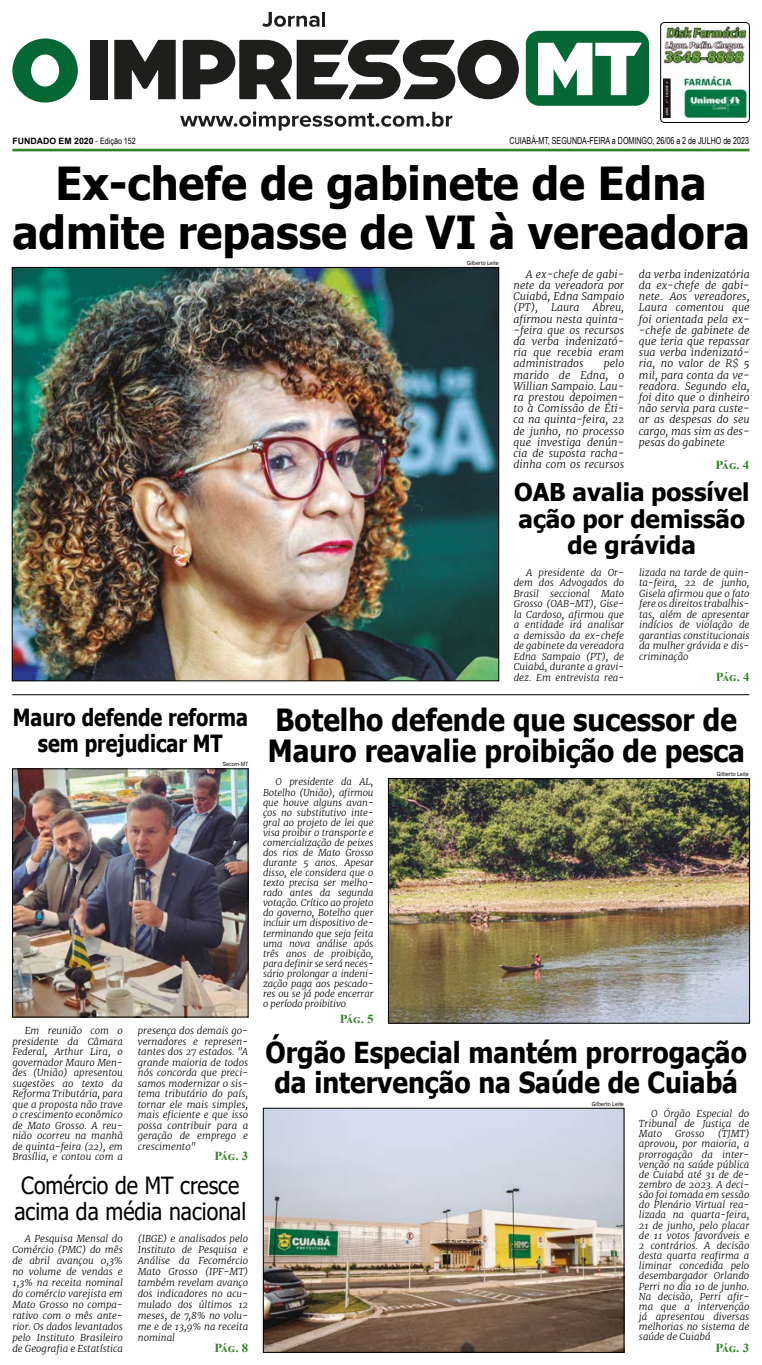
<style>
.page{position:relative;width:762px;height:1365px;background:#fff}
.page>*{position:absolute;margin:0;border:0;box-sizing:border-box;transform-origin:0 0}
.t1{font:700 45.5px/49.9px "Tahoma";color:#000;text-align:center;scale:.96 1}
.t2{font:700 30.62px/31.5px "Tahoma";color:#000;scale:.91 1}
.t3{font:700 28.88px/30.6px "Tahoma";color:#000;text-align:center;scale:.91 1}
.t4{font:700 24.5px/26.2px "Tahoma";color:#000;text-align:center}
.t5{font:23.62px/26.2px "Tahoma";color:#000;scale:.9 1}
.t6{font:700 23.62px/26.2px "Tahoma";color:#000;text-align:center;scale:.84 1}
.t7{font:700 12.25px "Times New Roman";letter-spacing:-.05em;color:#32822a;scale:1.05 1}
.t8{font:italic 300 10.5px/11.2px "Merriweather";letter-spacing:.005em;color:#000;text-align:justify}
.t9{font:italic 300 9.62px/10.5px "Merriweather";color:#000;text-align:justify}
.t10{font:9.62px "Arial Narrow";color:#000;scale:.9 1}
.t11{font:italic 300 9.45px/10.1px "Merriweather";letter-spacing:-.01em;color:#000;text-align:justify}
.t12{font:700 8.75px "Arial";color:#000}
.t13{font:6.12px "Franklin Gothic";letter-spacing:-.01em;color:#000;scale:.95 1}
.s1{font-family:"Arial Narrow";font-weight:400}
</style>
<div class="page">
<img style="left:663px;top:27px;width:83px;height:91px">
<div style="left:660px;top:22px;width:89px;height:101px;border:1px solid #000;border-radius:4px"></div>
<div style="left:525px;top:31px;width:124px;height:75px;background:#056734;border-radius:13px"></div>
<svg style="left:262px;top:12px;width:57px;height:15px"></svg>
<hr style="left:322px;top:12px;width:3px;height:15px;background:#1e1e1c">
<div style="left:90px;top:40px;width:17px;height:59px;background:#1e1e1c"></div>
<svg style="left:114px;top:40px;width:62px;height:59px"></svg>
<svg style="left:183px;top:40px;width:335px;height:59px"></svg>
<svg style="left:538px;top:43px;width:103px;height:52px"></svg>
<svg style="left:180px;top:111px;width:272px;height:19px"></svg>
<svg style="left:12px;top:38px;width:66px;height:64px"></svg>
<hr style="left:12px;top:149px;width:737px;height:2px;background:#32822a">
<hr style="left:12px;top:694px;width:737px;height:1px;background:#000">
<img style="left:14px;top:269px;width:483px;height:410px">
<img style="left:265px;top:1109px;width:357px;height:241px">
<div style="left:263px;top:1107px;width:361px;height:245px;border:1px solid #000"></div>
<img style="left:390px;top:780px;width:357px;height:241px">
<div style="left:388px;top:778px;width:361px;height:245px;border:1px solid #000"></div>
<img style="left:14px;top:770px;width:232px;height:245px">
<div style="left:12px;top:768px;width:236px;height:249px;border:1px solid #000"></div>
<p class="t12" style="left:12px;top:134px;width:125px">FUNDADO EM 2020 <span class="s1">- Edição 152</span></p>
<p class="t10" style="left:509px;top:133px;width:267px">CUIABÁ-MT, SEGUNDA-FEIRA a DOMINGO, 26/06 a 2 de JULHO de 2023</p>
<h1 class="t1" style="left:12px;top:160px;width:769px">Ex-chefe de gabinete de Edna admite repasse de VI à vereadora</h1>
<p class="t8" style="left:513px;top:268px;width:112px;text-indent:12px">A ex-chefe de gabi&shy;nete da vereadora por Cuiabá, Edna Sampaio (PT), Laura Abreu, afirmou nesta quinta--feira que os recursos da verba indenizató&shy;ria que recebia eram administrados</p>
<p class="t13" style="left:466px;top:259px;width:35px">Gilberto Leite</p>
<p class="t8" style="left:638px;top:268px;width:112px">da verba indenizatória da ex-chefe de gabi&shy;nete. Aos vereadores, Laura comentou que foi orientada pela ex--chefe de gabinete de que teria que repassar sua verba indenizató&shy;ria, no valor de R$ 5 mil, para conta da ve&shy;readora. Segundo ela, foi dito que o dinheiro não servia para custe&shy;ar as despesas do seu cargo, mas sim as des&shy;pesas do gabinete</p>
<p class="t8" style="left:513px;top:358px;width:112px;text-indent:90px">pelo marido de Edna, o Willian Sampaio. Lau&shy;ra prestou depoimen&shy;to à Comissão de Éti&shy;ca na quinta-feira, 22 de junho, no processo que investiga denún&shy;cia de suposta racha&shy;dinha com os recursos</p>
<p class="t7" style="left:715px;top:455px;width:34px">Pág. 4</p>
<h3 class="t6" style="left:13px;top:704px;width:281px">Mauro defende reforma sem prejudicar MT</h3>
<p class="t13" style="left:223px;top:760px;width:28px">Secom-MT</p>
<p class="t9" style="left:12px;top:1025px;width:112px;text-indent:12px">Em reunião com o presidente da Câmara Federal, Arthur Lira, o governador Mauro Men&shy;des (União) apresentou sugestões ao texto da Reforma Tributária, para que a proposta não trave o crescimento econômico de Mato Grosso. A reu&shy;nião ocorreu na manhã de quinta-feira (22), em Brasília, e contou com a</p>
<p class="t9" style="left:138px;top:1025px;width:112px">presença dos demais go&shy;vernadores e represen&shy;tantes dos 27 estados. "A grande maioria de todos nós concorda que preci&shy;samos modernizar o sis&shy;tema tributário do país, tornar ele mais simples, mais eficiente e que isso possa contribuir para a geração de emprego e crescimento"</p>
<p class="t7" style="left:214px;top:1147px;width:34px">Pág. 3</p>
<h3 class="t5" style="left:14px;top:1173px;width:259px">Comércio de MT cresce acima da média nacional</h3>
<p class="t9" style="left:138px;top:1233px;width:112px;line-height:10.9px">(IBGE) e analisados pelo Instituto de Pesquisa e Análise da Fecomércio Mato Grosso (IPF-MT) também revelam avanço dos indicadores no acu&shy;mulado dos últimos 12 meses, de 7,8% no volu&shy;me e de 13,9% na receita nominal</p>
<p class="t9" style="left:12px;top:1233px;width:112px;line-height:10.9px;text-indent:12px">A Pesquisa Mensal do Comércio (PMC) do mês de abril avançou 0,3% no volume de vendas e 1,3% na receita nominal do comércio varejista em Mato Grosso no compa&shy;rativo com o mês ante&shy;rior. Os dados levantados pelo Instituto Brasileiro de Geografia e Estatística</p>
<p class="t7" style="left:214px;top:1338px;width:34px">Pág. 8</p>
<h3 class="t4" style="left:514px;top:480px;width:237px">OAB avalia possível ação por demissão de grávida</h3>
<p class="t9" style="left:639px;top:567px;width:112px">lizada na tarde de quin&shy;ta-feira, 22 de junho, Gisela afirmou que o fato fere os direitos trabalhis&shy;tas, além de apresentar indícios de violação de garantias constitucionais da mulher grávida e dis&shy;criminação</p>
<p class="t9" style="left:513px;top:567px;width:112px;text-indent:12px">A presidente da Or&shy;dem dos Advogados do Brasil seccional Mato Grosso (OAB-MT), Gise&shy;la Cardoso, afirmou que a entidade irá analisar a demissão da ex-chefe de gabinete da vereadora Edna Sampaio (PT), de Cuiabá, durante a gravi&shy;dez. Em entrevista rea-</p>
<p class="t7" style="left:715px;top:667px;width:34px">Pág. 4</p>
<h2 class="t2" style="left:268px;top:705px;width:525px">Botelho defende que sucessor de<br>Mauro reavalie proibição de pesca</h2>
<p class="t11" style="left:263px;top:777px;width:112px;text-indent:12px">O presidente da AL, Botelho (União), afirmou que houve alguns avan&shy;ços no substitutivo inte&shy;gral ao projeto de lei que visa proibir o transporte e comercialização de peixes dos rios de Mato Grosso durante 5 anos. Apesar disso, ele considera que o texto precisa ser melho&shy;rado antes da segunda votação. Crítico ao projeto do governo, Botelho quer incluir um dispositivo de&shy;terminando que seja feita uma nova análise após três anos de proibição, para definir se será neces&shy;sário prolongar a indeni&shy;zação paga aos pescado&shy;res ou se já pode encerrar o período proibitivo</p>
<p class="t13" style="left:716px;top:770px;width:35px">Gilberto Leite</p>
<p class="t7" style="left:340px;top:1009px;width:34px">Pág. 5</p>
<h3 class="t3" style="left:265px;top:1038px;width:530px">Órgão Especial mantém prorrogação da intervenção na Saúde de Cuiabá</h3>
<p class="t9" style="left:638px;top:1108px;width:112px;line-height:10.2px;text-indent:12px">O Órgão Especial do Tribunal de Justiça de Mato</p>
<p class="t13" style="left:592px;top:1099px;width:35px">Gilberto Leite</p>
<p class="t9" style="left:638px;top:1128px;width:112px;line-height:10.2px;text-indent:79px">(TJMT) aprovou, por maioria, a prorrogação da inter&shy;venção na saúde pública de Cuiabá até 31 de de&shy;zembro de 2023. A deci&shy;são foi tomada em sessão do Plenário Virtual rea&shy;lizada na quarta-feira, 21 de junho, pelo placar de 11 votos favoráveis e 2 contrários. A decisão desta quarta reafirma a liminar concedida pelo desembargador Orlando Perri no dia 10 de junho.<br>Na decisão, Perri afir&shy;ma que a intervenção já apresentou diversas melhorias no sistema de saúde de Cuiabá</p>
<p class="t7" style="left:715px;top:1339px;width:34px">Pág. 3</p>
<p class="t9" style="left:675px;top:1128px;width:31px">Grosso</p>
</div>
